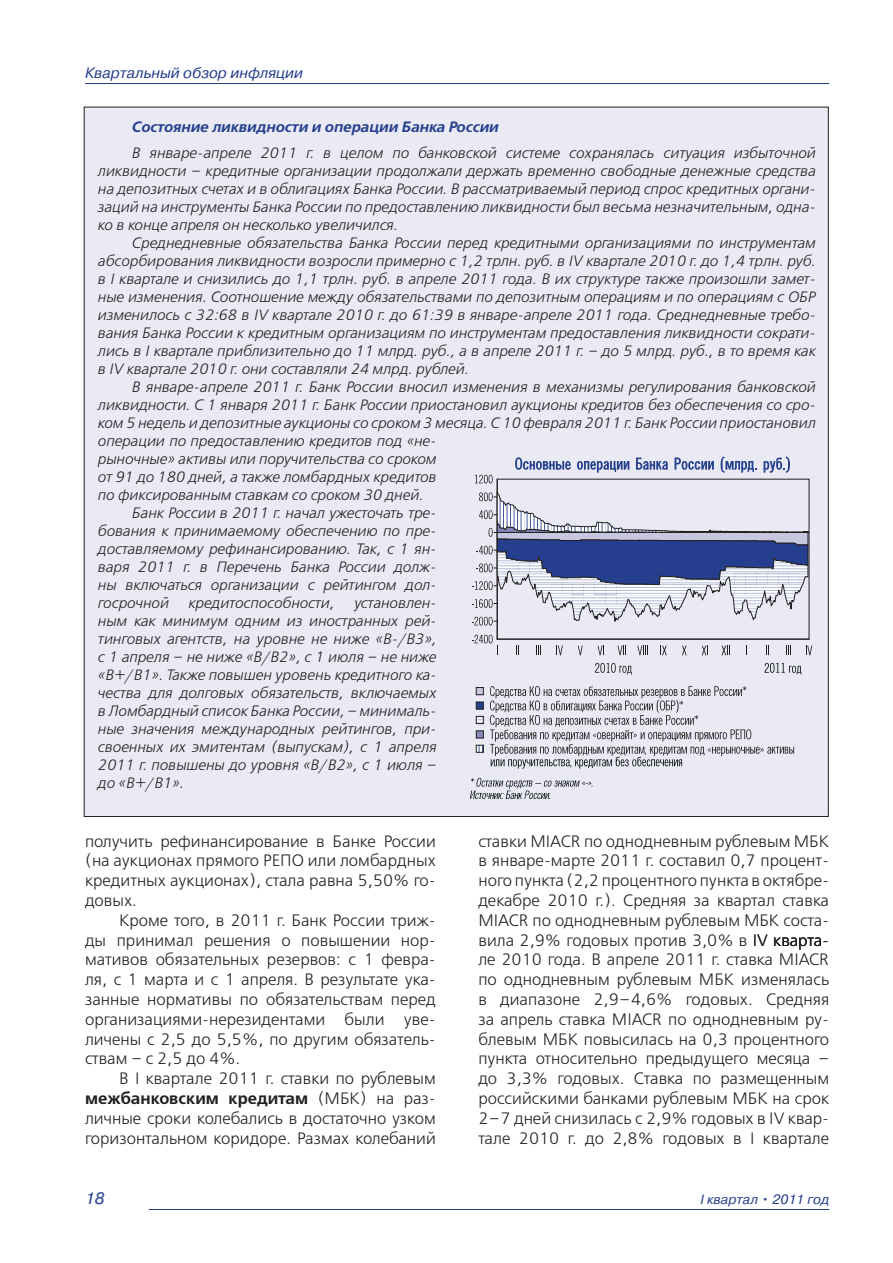
<style>
.page{position:relative;width:893px;height:1263px;background:#fff}
.page>*{position:absolute;margin:0;border:0;box-sizing:border-box;transform-origin:0 0}
.текст{font:16.5px/19.8px "Free Set C";color:#231f20;text-align:justify}
.t1{font:italic 16.5px "Pragmatica C";color:#253f8e}
.текст-box{font:italic 15px/18px "Free Set C";color:#231f20;text-align:justify}
.СубПодраздел-box{font:italic 700 15px "Free Set C";color:#253f8e}
.t2{font:italic 15px "Pragmatica C";color:#253f8e}
.t3{font:italic 13.5px "Pragmatica C";color:#253f8e}
.s1{font-weight:700}
</style>
<div class="page">
<hr style="left:149px;top:1209px;width:680px;height:1px;background:#253f8e">
<hr style="left:85px;top:83px;width:744px;height:1px;background:#253f8e">
<div style="left:84px;top:107px;width:744px;height:709px;background:#e9eaf3"></div>
<svg style="left:475px;top:475px;width:18px;height:8px"></svg>
<hr style="left:497px;top:479px;width:1px;height:160px;background:#231f20">
<hr style="left:497px;top:532px;width:312px;height:1px;background:#231f20">
<svg style="left:472px;top:635px;width:26px;height:20px"></svg>
<svg style="left:516px;top:646px;width:3px;height:9px"></svg>
<svg style="left:536px;top:646px;width:5px;height:9px"></svg>
<svg style="left:556px;top:646px;width:7px;height:9px"></svg>
<svg style="left:578px;top:646px;width:5px;height:9px"></svg>
<svg style="left:597px;top:646px;width:7px;height:9px"></svg>
<svg style="left:617px;top:646px;width:9px;height:9px"></svg>
<svg style="left:637px;top:646px;width:11px;height:9px"></svg>
<svg style="left:660px;top:646px;width:7px;height:9px"></svg>
<svg style="left:682px;top:646px;width:5px;height:9px"></svg>
<svg style="left:702px;top:646px;width:6px;height:9px"></svg>
<svg style="left:721px;top:646px;width:9px;height:9px"></svg>
<svg style="left:766px;top:646px;width:3px;height:9px"></svg>
<svg style="left:786px;top:646px;width:5px;height:9px"></svg>
<svg style="left:806px;top:646px;width:6px;height:9px"></svg>
<hr style="left:497px;top:639px;width:312px;height:1px;background:#231f20">
<svg style="left:472px;top:491px;width:336px;height:134px"></svg>
<div style="left:476px;top:687px;width:7px;height:8px;background:#c7c7e0;border:1px solid #231f20"></div>
<div style="left:476px;top:702px;width:7px;height:7px;background:#253f8e;border:1px solid #231f20"></div>
<div style="left:476px;top:716px;width:7px;height:8px;border:1px solid #231f20"></div>
<div style="left:476px;top:731px;width:7px;height:7px;background:#8688ba;border:1px solid #231f20"></div>
<div style="left:476px;top:745px;width:7px;height:7px;border:1px solid #231f20"></div>
<svg style="left:595px;top:663px;width:37px;height:11px"></svg>
<svg style="left:765px;top:663px;width:36px;height:11px"></svg>
<svg style="left:515px;top:457px;width:56px;height:13px"></svg>
<svg style="left:577px;top:461px;width:52px;height:12px"></svg>
<svg style="left:636px;top:458px;width:32px;height:12px"></svg>
<svg style="left:675px;top:458px;width:39px;height:12px"></svg>
<svg style="left:721px;top:457px;width:36px;height:16px"></svg>
<svg style="left:763px;top:457px;width:27px;height:16px"></svg>
<svg style="left:470px;top:778px;width:122px;height:21px"></svg>
<svg style="left:490px;top:686px;width:304px;height:83px"></svg>
<p class="t2" style="left:85px;top:64px;width:220px">Квартальный обзор инфляции</p>
<p class="СубПодраздел-box" style="left:131px;top:117px;width:368px">Состояние ликвидности и операции Банка России</p>
<p class="текст-box" style="left:97px;top:144px;width:719px;text-indent:34px">В январе- апреле 2011 г. в целом по банковской системе сохранялась ситуация избыточной ликвидности – кредитные организации продолжали держать временно свободные денежные средства на депозитных счетах и в облигациях Банка России. В рассматриваемый период спрос кредитных органи‑ заций на инструменты Банка России по предоставлению ликвидности был весьма незначительным, одна‑ ко в конце апреля он несколько увеличился.</p>
<p class="текст-box" style="left:97px;top:234px;width:719px;text-indent:34px">Среднедневные обязательства Банка России перед кредитными организациями по инструментам абсорбирования ликвидности возросли примерно с 1,2 трлн. руб. в IV квартале 2010 г. до 1,4 трлн. руб. в I квартале и снизились до 1,1 трлн. руб. в апреле 2011 года. В их структуре также произошли замет‑ ные изменения. Соотношение между обязательствами по депозитным операциям и по операциям с ОБР изменилось с 32:68 в IV квартале 2010 г. до 61:39 в январе- апреле 2011 года. Среднедневные требо‑ вания Банка России к кредитным организациям по инструментам предоставления ликвидности сократи‑ лись в I квартале приблизительно до 11 млрд. руб., а в апреле 2011 г. – до 5 млрд. руб., в то время как в IV квартале 2010 г. они составляли 24 млрд. рублей.</p>
<p class="текст-box" style="left:97px;top:378px;width:719px;text-align:left;text-indent:34px">В январе- апреле 2011 г. Банк России вносил изменения в механизмы регулирования банковской ликвидности. С 1 января 2011 г. Банк России приостановил аукционы кредитов без обеспечения со сро‑ ком 5 недель и депозитные аукционы со сроком 3 месяца. С 10 февраля 2011 г. Банк России приостановил операции по предоставлению кредитов под «не‑<br>рыночные» активы или поручительства со сроком<br>от 91 до 180 дней, а также ломбардных кредитов<br>по фиксированным ставкам со сроком 30 дней.</p>
<p class="текст-box" style="left:97px;top:504px;width:340px;text-indent:34px">Банк России в 2011 г. начал ужесточать тре‑ бования к принимаемому обеспечению по пре‑ доставляемому рефинансированию. Так, с 1 ян‑ варя 2011 г. в Перечень Банка России долж‑ ны включаться организации с рейтингом дол‑ госрочной</p>
<p class="текст-box" style="left:188px;top:594px;width:148px">кредитоспособности,</p>
<p class="текст-box" style="left:97px;top:594px;width:340px;text-indent:256px">установлен‑ ным как минимум одним из иностранных рей‑ тинговых агентств, на уровне не ниже «В- /В3», с 1 апреля – не ниже «В/В2», с 1 июля – не ниже «В+/В1». Также повышен уровень кредитного ка‑ чества для долговых обязательств, включаемых в Ломбардный список Банка России, – минималь‑ ные значения международных рейтингов, при‑ своенных их эмитентам (выпускам), с 1 апреля 2011 г. повышены до уровня «В/В2», с 1 июля – до «В+/В1».</p>
<p class="текст" style="left:85px;top:831px;width:352px">получить рефинансирование в Банке России (на аукционах прямого РЕПО или ломбардных кредитных аукционах), стала равна 5,50% го&shy;довых.</p>
<p class="текст" style="left:85px;top:910px;width:352px;text-indent:34px">Кроме того, в 2011 г. Банк России триж&shy;ды принимал решения о повышении нор&shy;мативов обязательных резервов: с 1 февра&shy;ля, с 1 марта и с 1 апреля. В результате ука&shy;занные нормативы по обязательствам перед организациями-нерезидентами были уве&shy;личены с 2,5 до 5,5%, по другим обязатель&shy;ствам – с 2,5 до 4%.</p>
<p class="текст" style="left:85px;top:1069px;width:352px;text-indent:34px">В I квартале 2011 г. ставки по рублевым <span class="s1">межбанковским кредитам</span> (МБК) на раз&shy;личные сроки колебались в достаточно узком горизонтальном коридоре. Размах колебаний</p>
<p class="текст" style="left:478px;top:831px;width:352px">ставки MIACR по однодневным рублевым МБК в январе-марте 2011 г. составил 0,7 процент&shy;ного пункта (2,2 процентного пункта в октябре&shy;декабре 2010 г.). Средняя за квартал ставка MIACR по однодневным рублевым МБК соста&shy;вила 2,9% годовых против 3,0% в IV кварта&shy;ле 2010 года. В апреле 2011 г. ставка MIACR по однодневным рублевым МБК изменялась в диапазоне 2,9–4,6% годовых. Средняя за апрель ставка MIACR по однодневным ру&shy;блевым МБК повысилась на 0,3 процентного пункта относительно предыдущего месяца – до 3,3% годовых. Ставка по размещенным российскими банками рублевым МБК на срок 2–7 дней снизилась с 2,9% годовых в IV квар&shy;тале 2010 г. до 2,8% годовых в I квартале</p>
<p class="t1" style="left:85px;top:1189px;width:21px">18</p>
<p class="t3" style="left:700px;top:1192px;width:130px">I квартал • 2011 год</p>
</div>
